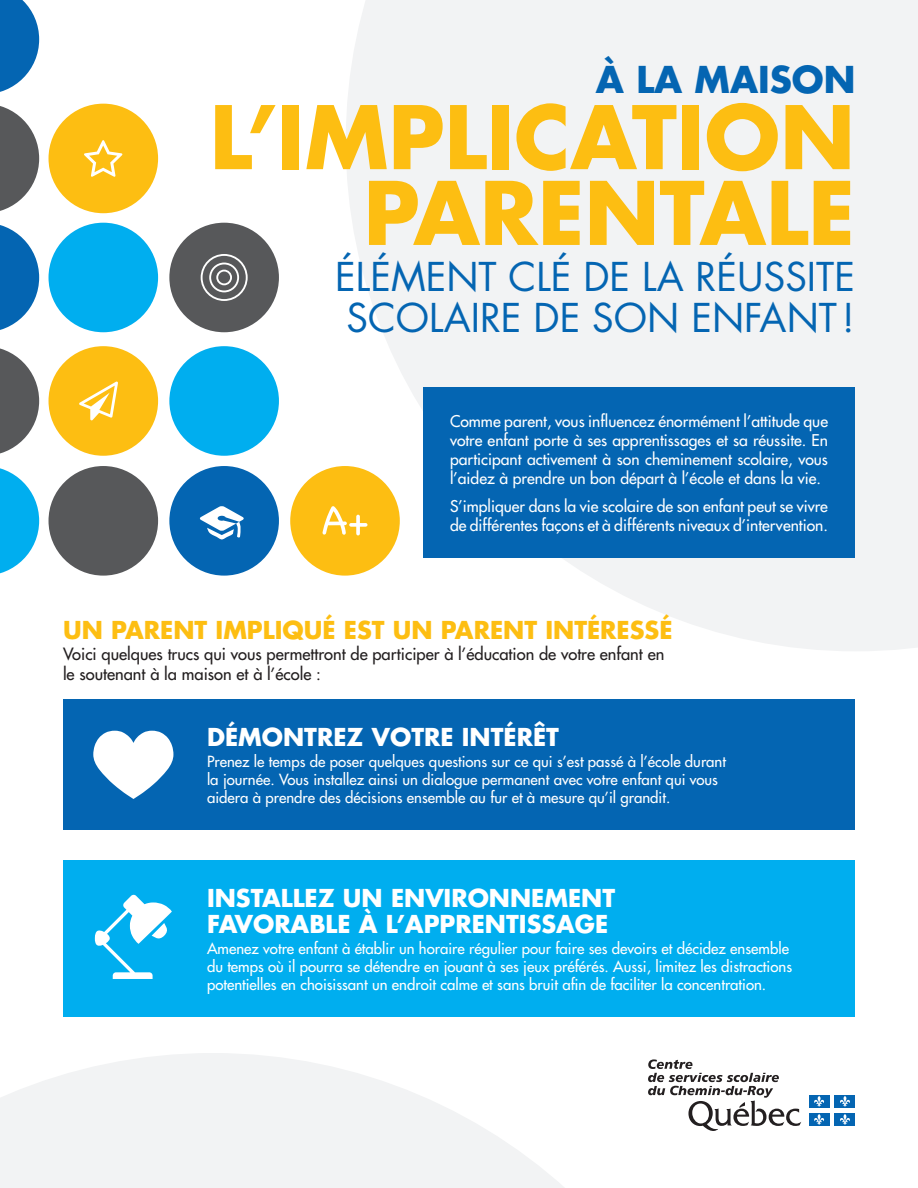
<style>
.page{position:relative;width:918px;height:1188px;background:#fff}
.page>*{position:absolute;margin:0;border:0;box-sizing:border-box;transform-origin:0 0}
.t1{font:700 85.05px/75.8px "Futura Std";color:#fdbe12;text-align:right}
.t2{font:38.7px/40.2px "Futura Std";color:#0465b2}
.t3{font:700 36px "Futura Std";color:#0465b2}
.t4{font:700 24px/25.5px "Futura Std";color:#fff}
.t5{font:700 24px "Futura Std";color:#fdbe12}
.t6{font:500 16.5px/19.8px "Futura Std";color:#231f20}
.t7{font:500 15.75px/18.9px "Futura Std";color:#fff;text-align:justify}
.t8{font:500 15px/18px "Futura Std";color:#fff}
</style>
<div class="page">
<svg style="left:0;top:1053px;width:564px;height:135px;fill:#f2f3f4"></svg>
<svg style="left:346px;top:0;width:572px;height:651px;fill:#f2f3f4"></svg>
<div style="left:63px;top:699px;width:792px;height:131px;background:#0465b2"></div>
<div style="left:63px;top:860px;width:792px;height:157px;background:#00aeef"></div>
<div style="left:49px;top:223px;width:109px;height:109px;background:#00aeef;border-radius:50%"></div>
<div style="left:49px;top:104px;width:109px;height:109px;background:#fdbe12;border-radius:50%"></div>
<div style="left:169px;top:223px;width:110px;height:109px;background:#57585a;border-radius:50%"></div>
<svg style="left:0;top:225px;width:39px;height:105px"></svg>
<svg style="left:0;top:106px;width:39px;height:105px"></svg>
<svg style="left:0;top:0;width:39px;height:92px"></svg>
<div style="left:49px;top:346px;width:109px;height:110px;background:#fdbe12;border-radius:50%"></div>
<div style="left:49px;top:466px;width:109px;height:110px;background:#57585a;border-radius:50%"></div>
<svg style="left:0;top:468px;width:39px;height:106px"></svg>
<div style="left:169px;top:466px;width:110px;height:110px;background:#0465b2;border-radius:50%"></div>
<svg style="left:0;top:348px;width:39px;height:106px"></svg>
<div style="left:169px;top:346px;width:110px;height:110px;background:#00aeef;border-radius:50%"></div>
<div style="left:290px;top:466px;width:110px;height:110px;background:#fdbe12;border-radius:50%"></div>
<svg style="left:79px;top:381px;width:39px;height:39px"></svg>
<svg style="left:200px;top:506px;width:44px;height:33px"></svg>
<svg style="left:322px;top:506px;width:46px;height:29px"></svg>
<svg style="left:84px;top:140px;width:38px;height:37px"></svg>
<svg style="left:201px;top:254px;width:47px;height:47px"></svg>
<svg style="left:648px;top:1059px;width:153px;height:72px"></svg>
<div style="left:809px;top:1095px;width:20px;height:12px;background:#0465b2"></div>
<svg style="left:814px;top:1096px;width:10px;height:11px"></svg>
<div style="left:835px;top:1095px;width:20px;height:12px;background:#0465b2"></div>
<svg style="left:840px;top:1096px;width:10px;height:11px"></svg>
<div style="left:809px;top:1113px;width:20px;height:12px;background:#0465b2"></div>
<svg style="left:814px;top:1114px;width:10px;height:11px"></svg>
<div style="left:835px;top:1113px;width:20px;height:12px;background:#0465b2"></div>
<svg style="left:840px;top:1114px;width:10px;height:11px"></svg>
<svg style="left:93px;top:731px;width:80px;height:68px"></svg>
<svg style="left:95px;top:895px;width:77px;height:84px"></svg>
<div style="left:423px;top:387px;width:432px;height:171px;background:#0465b2"></div>
<p class="t3" style="left:596px;top:55px;width:261px">À LA MAISON</p>
<p class="t1" style="left:210px;top:98px;width:647px">L’IMPLICATION<br>PARENTALE</p>
<p class="t2" style="left:335px;top:257px;width:521px">ÉLÉMENT CLÉ DE LA RÉUSSITE<br>SCOLAIRE DE SON ENFANT !</p>
<p class="t7" style="left:450px;top:412px;width:380px">Comme parent, vous influencez énormément l’attitude que votre enfant porte à ses apprentissages et sa réussite. En participant activement à son cheminement scolaire, vous l’aidez à prendre un bon départ à l’école et dans la vie.</p>
<p class="t7" style="left:450px;top:497px;width:380px">S’impliquer dans la vie scolaire de son enfant peut se vivre de différentes façons et à différents niveaux d’intervention.</p>
<p class="t5" style="left:63px;top:614px;width:611px">UN PARENT IMPLIQUÉ EST UN PARENT INTÉRESSÉ</p>
<p class="t6" style="left:63px;top:644px;width:603px">Voici quelques trucs qui vous permettront de participer à l’éducation de votre enfant en le soutenant à la maison et à l’école :</p>
<p class="t4" style="left:207px;top:724px;width:354px">DÉMONTREZ VOTRE INTÉRÊT</p>
<p class="t8" style="left:207px;top:753px;width:521px">Prenez le temps de poser quelques questions sur ce qui s’est passé à l’école durant la journée. Vous installez ainsi un dialogue permanent avec votre enfant qui vous aidera à prendre des décisions ensemble au fur et à mesure qu’il grandit.</p>
<p class="t4" style="left:207px;top:885px;width:410px">INSTALLEZ UN ENVIRONNEMENT<br>FAVORABLE À L’APPRENTISSAGE</p>
<p class="t8" style="left:207px;top:939px;width:587px">Amenez votre enfant à établir un horaire régulier pour faire ses devoirs et décidez ensemble du temps où il pourra se détendre en jouant à ses jeux préférés. Aussi, limitez les distractions potentielles en choisissant un endroit calme et sans bruit afin de faciliter la concentration.</p>
</div>
